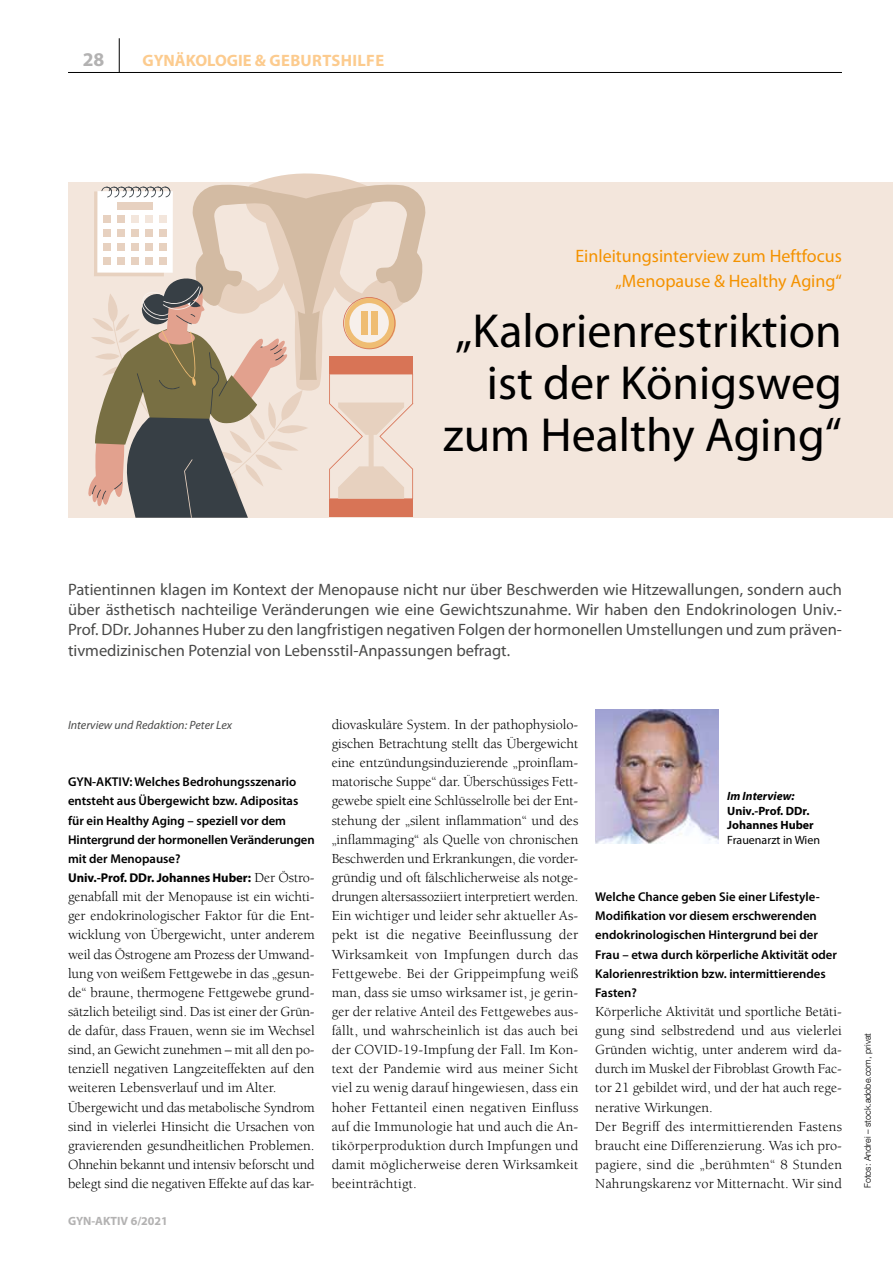
<style>
.page{position:relative;width:893px;height:1263px;background:#fff}
.page>*{position:absolute;margin:0;border:0;box-sizing:border-box;transform-origin:0 0}
.t1{font:48px/51.8px "Myriad Pro";color:#000;text-align:right}
.t2{font:700 19.5px "Myriad Pro";color:#b3b2b2}
.t3{font:18px/25.3px "Myriad Pro";color:#f39200;text-align:right}
.t4{font:16.5px/20.2px "Myriad Pro";color:#4a4a49;text-align:justify}
.t5{font:700 16.5px "Myriad Pro";letter-spacing:.01em;color:#fccb8e}
.t6{font:14.25px/19.2px "Berkeley";letter-spacing:-.005em;color:#000}
.t7{font:600 12.75px/19.2px "Myriad Pro";color:#000}
.t8{font:italic 12px "Myriad Pro";color:#4a4a49}
.t9{font:700 12px/14.4px "Myriad Pro";color:#000}
.t10{font:12px "Myriad Pro";color:#000}
.t11{font:700 12px "Myriad Pro";color:#b3b2b2}
.t12{font:italic 700 12px "Myriad Pro";color:#000}
.t13{font:300 9px "Helvetica Neue LT Com";color:#000}
.s1{font-weight:700}
.s2{font-family:"Berkeley";font-weight:400;font-size:14.25px}
</style>
<div class="page">
<hr style="left:68px;top:72px;width:774px;height:1px;background:#000">
<hr style="left:119px;top:38px;width:1px;height:34px;background:#000">
<img style="left:595px;top:710px;width:124px;height:134px">
<div style="left:68px;top:182px;width:825px;height:335px;background:#f3e6dc"></div>
<svg style="left:88px;top:173px;width:339px;height:345px"></svg>
<h2 class="t2" style="left:83px;top:46px;width:23px">28</h2>
<p class="t5" style="left:143px;top:50px;width:243px">GYNÄKOLOGIE &amp; GEBURTSHILFE</p>
<p class="t3" style="left:575px;top:243px;width:268px">Einleitungsinterview zum Heftfocus „Menopause &amp; Healthy Aging“</p>
<h1 class="t1" style="left:443px;top:305px;width:400px">„Kalorienrestriktion ist der Königsweg zum Healthy Aging“</h1>
<p class="t4" style="left:68px;top:579px;width:775px">Patientinnen klagen im Kontext der Menopause nicht nur über Beschwerden wie Hitzewallungen, sondern auch über ästhetisch nachteilige Veränderungen wie eine Gewichtszunahme. Wir haben den Endokrinologen Univ.- Prof. DDr. Johannes Huber zu den langfristigen negativen Folgen der hormonellen Umstellungen und zum präven&shy;tivmedizinischen Potenzial von Lebensstil-Anpassungen befragt.</p>
<p class="t8" style="left:68px;top:717px;width:166px">Interview und Redaktion: Peter Lex</p>
<p class="t7" style="left:68px;top:772px;width:248px">GYN-AKTIV: Welches Bedrohungsszenario entsteht aus Übergewicht bzw. Adipositas für ein Healthy Aging – speziell vor dem Hintergrund der hormonellen Veränderungen mit der Menopause?<br><span class="s1">Univ.-Prof. DDr. Johannes Huber:</span> <span class="s2">Der Östro-</span></p>
<p class="t6" style="left:68px;top:887px;width:248px">genabfall mit der Menopause ist ein wichti&shy;ger endokrinologischer Faktor für die Ent&shy;wicklung von Übergewicht, unter anderem weil das Östrogene am Prozess der Umwand&shy;lung von weißem Fettgewebe in das „gesun&shy;de“ braune, thermogene Fettgewebe grund&shy;sätzlich beteiligt sind. Das ist einer der Grün&shy;de dafür, dass Frauen, wenn sie im Wechsel sind, an Gewicht zunehmen – mit all den po&shy;tenziell negativen Langzeiteffekten auf den weiteren Lebensverlauf und im Alter.<br>Übergewicht und das metabolische Syndrom sind in vielerlei Hinsicht die Ursachen von gravierenden gesundheitlichen Problemen.<br>Ohnehin bekannt und intensiv beforscht und belegt sind die negativen Effekte auf das kar-</p>
<p class="t11" style="left:68px;top:1213px;width:101px">GYN-AKTIV 6/2021</p>
<p class="t6" style="left:332px;top:715px;width:248px;text-align:justify">diovaskuläre System. In der pathophysiolo&shy;gischen Betrachtung stellt das Übergewicht eine entzündungsinduzierende „proinflam&shy;matorische Suppe“ dar. Überschüssiges Fett&shy;gewebe spielt eine Schlüsselrolle bei der Ent&shy;stehung der „silent inflammation“ und des „inflammaging“ als Quelle von chronischen Beschwerden und Erkrankungen, die vorder&shy;gründig und oft fälschlicherweise als notge&shy;drungen altersassoziiert interpretiert werden.<br>Ein wichtiger und leider sehr aktueller As&shy;pekt ist die negative Beeinflussung der Wirksamkeit von Impfungen durch das Fettgewebe. Bei der Grippeimpfung weiß man, dass sie umso wirksamer ist, je gerin&shy;ger der relative Anteil des Fettgewebes aus&shy;fällt, und wahrscheinlich ist das auch bei der COVID-19-Impfung der Fall. Im Kon&shy;text der Pandemie wird aus meiner Sicht viel zu wenig darauf hingewiesen, dass ein hoher Fettanteil einen negativen Einfluss auf die Immunologie hat und auch die An&shy;tikörperproduktion durch Impfungen und damit möglicherweise deren Wirksamkeit beeinträchtigt.</p>
<p class="t12" style="left:727px;top:789px;width:69px">Im Interview:</p>
<p class="t9" style="left:727px;top:803px;width:88px">Univ.-Prof. DDr.<br>Johannes Huber</p>
<p class="t10" style="left:727px;top:832px;width:94px">Frauenarzt in Wien</p>
<p class="t7" style="left:595px;top:887px;width:243px">Welche Chance geben Sie einer Lifestyle-Modifikation vor diesem erschwerenden endokrinologischen Hintergrund bei der Frau – etwa durch körperliche Aktivität oder Kalorienrestriktion bzw. intermittierendes Fasten?</p>
<p class="t6" style="left:595px;top:1002px;width:248px">Körperliche Aktivität und sportliche Betäti&shy;gung sind selbstredend und aus vielerlei Gründen wichtig, unter anderem wird da&shy;durch im Muskel der Fibroblast Growth Fac&shy;tor 21 gebildet wird, und der hat auch rege&shy;nerative Wirkungen.<br>Der Begriff des intermittierenden Fastens braucht eine Differenzierung. Was ich pro&shy;pagiere, sind die „berühmten“ 8 Stunden Nahrungskarenz vor Mitternacht. Wir sind</p>
<p class="t13" style="left:862px;top:1188px;width:157px;rotate:-90deg">Fotos: Andrei – stock.adobe.com, privat</p>
</div>
